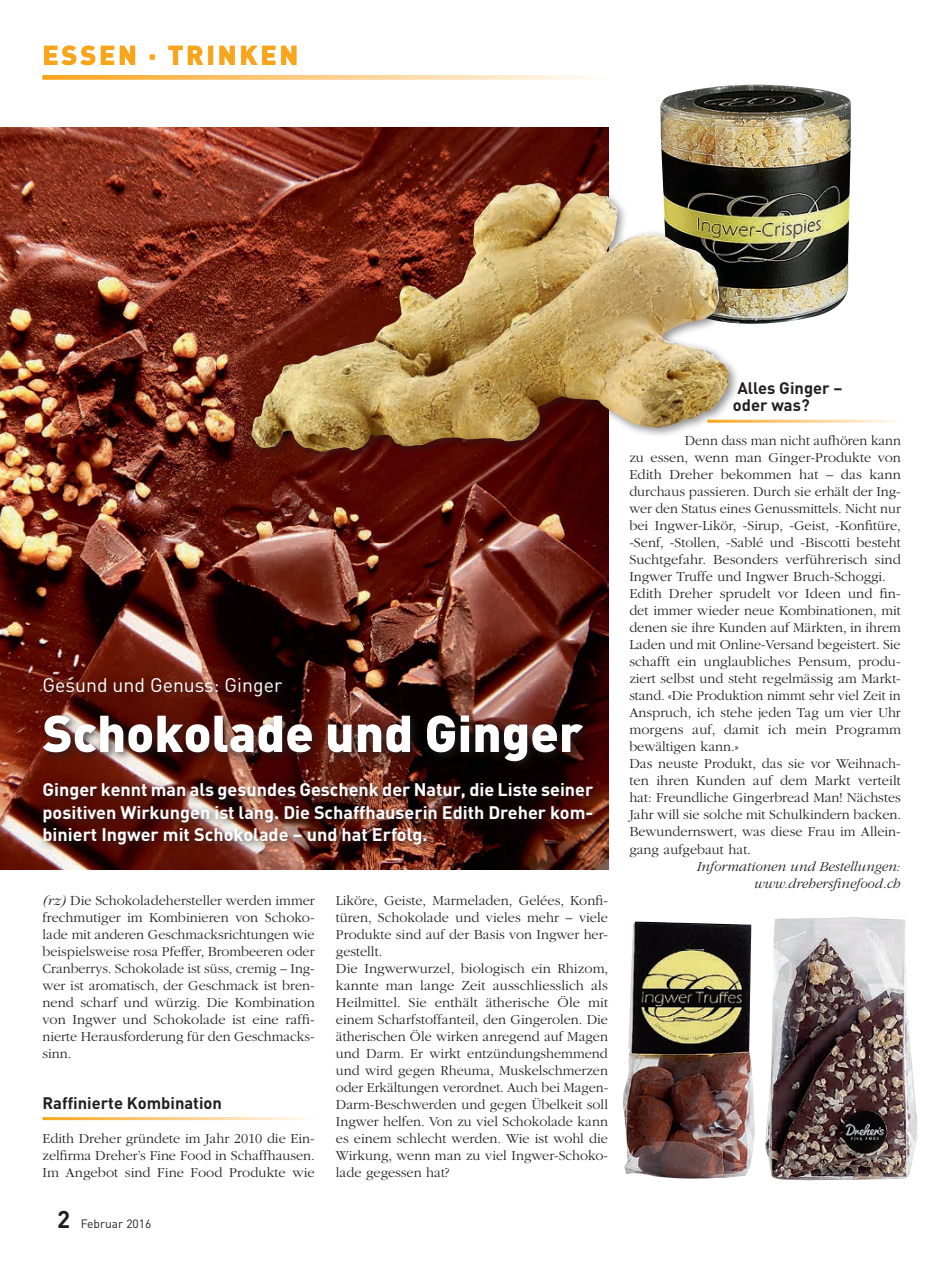
<style>
.page{position:relative;width:944px;height:1263px;background:#fff}
.page>*{position:absolute;margin:0;border:0;box-sizing:border-box;transform-origin:0 0}
.t1{font:900 51px "DIN";color:#fff}
.t2{font:900 27px "DIN";letter-spacing:.1em;color:#f9a51b}
.t3{font:19.5px "DIN";color:#fff}
.t4{font:700 18px/22.5px "DIN";color:#fff;text-align:justify}
.t5{font:700 16.5px/17px "DIN";color:#231f20}
.t6{font:300 14.25px/17px "ITC Garamond Std";color:#231f20;text-align:justify}
.t7{font:italic 300 14.25px/17px "ITC Garamond Std";color:#231f20;text-align:right}
.t8{font:12px "DIN";color:#231f20}
.s1{font-style:italic}
.s2{font-weight:700;font-size:24px}
</style>
<div class="page">
<img style="left:765px;top:917px;width:153px;height:263px">
<img style="left:660px;top:85px;width:191px;height:239px">
<img style="left:0;top:128px;width:608px;height:741px">
<div style="left:39px;top:673px;width:554px;height:99px;background:#231f20;opacity:.8"></div>
<div style="left:38px;top:778px;width:566px;height:77px;background:#231f20;opacity:.8"></div>
<svg style="left:43px;top:75px;width:548px;height:5px;background:#fccf8c"></svg>
<img style="left:623px;top:921px;width:132px;height:258px">
<div style="left:246px;top:178px;width:494px;height:284px;background:#231f20;opacity:.5"></div>
<img style="left:251px;top:185px;width:479px;height:267px">
<h2 class="t2" style="left:43px;top:37px;width:257px">ESSEN · TRINKEN</h2>
<h3 class="t3" style="left:43px;top:673px;width:241px">Gesund und Genuss: Ginger</h3>
<h1 class="t1" style="left:43px;top:699px;width:542px">Schokolade und Ginger</h1>
<p class="t4" style="left:43px;top:778px;width:552px">Ginger kennt man als gesundes Geschenk der Natur, die Liste seiner positiven Wirkungen ist lang. Die Schaffhauserin Edith Dreher kom&shy;biniert Ingwer mit Schokolade – und hat Erfolg.</p>
<p class="t6" style="left:43px;top:892px;width:274px"><span class="s1">(rz)</span> Die Schokoladehersteller werden immer frechmutiger im Kombinieren von Schoko&shy;lade mit anderen Geschmacksrichtungen wie beispielsweise rosa Pfeffer, Brombeeren oder Cranberrys. Schokolade ist süss, cremig – Ing&shy;wer ist aromatisch, der Geschmack ist bren&shy;nend scharf und würzig. Die Kombination von Ingwer und Schokolade ist eine raffi&shy;nierte Herausforderung für den Geschmacks&shy;sinn.</p>
<p class="t5" style="left:43px;top:1093px;width:181px">Raffinierte Kombination</p>
<p class="t6" style="left:43px;top:1130px;width:274px">Edith Dreher gründete im Jahr 2010 die Ein&shy;zelfirma Dreher’s Fine Food in Schaffhausen.<br>Im Angebot sind Fine Food Produkte wie</p>
<p class="t8" style="left:57px;top:1216px;width:96px"><span class="s2">2</span> Februar 2016</p>
<p class="t6" style="left:336px;top:892px;width:274px;text-align:left">Liköre, Geiste, Marmeladen, Gelées, Konfi&shy;türen, Schokolade und vieles mehr – viele Produkte sind auf der Basis von Ingwer her&shy;gestellt.<br>Die Ingwerwurzel, biologisch ein Rhizom, kannte man lange Zeit ausschliesslich als Heilmittel. Sie enthält ätherische Öle mit einem Scharfstoffanteil, den Gingerolen. Die ätherischen Öle wirken anregend auf Magen und Darm. Er wirkt entzündungshemmend und wird gegen Rheuma, Muskelschmerzen oder Erkältungen verordnet. Auch bei Magen-Darm-Beschwerden und gegen Übelkeit soll Ingwer helfen. Von zu viel Schokolade kann es einem schlecht werden. Wie ist wohl die Wirkung, wenn man zu viel Ingwer-Schoko&shy;lade gegessen hat?</p>
<p class="t5" style="left:733px;top:379px;width:111px">Alles Ginger – oder was?</p>
<p class="t6" style="left:629px;top:432px;width:273px;text-align:left;text-indent:56px">Denn dass man nicht aufhören kann zu essen, wenn man Ginger-Produkte von Edith Dreher bekommen hat – das kann durchaus passieren. Durch sie erhält der Ing&shy;wer den Status eines Genussmittels. Nicht nur bei Ingwer-Likör, -Sirup, -Geist, -Konfitüre, -Senf, -Stollen, -Sablé und -Biscotti besteht Suchtgefahr. Besonders verführerisch sind Ingwer Truffe und Ingwer Bruch-Schoggi.<br>Edith Dreher sprudelt vor Ideen und fin&shy;det immer wieder neue Kombinationen, mit denen sie ihre Kunden auf Märkten, in ihrem Laden und mit Online-Versand begeistert. Sie schafft ein unglaubliches Pensum, produ&shy;ziert selbst und steht regelmässig am Markt&shy;stand. «Die Produktion nimmt sehr viel Zeit in Anspruch, ich stehe jeden Tag um vier Uhr morgens auf, damit ich mein Programm bewältigen kann.»<br>Das neuste Produkt, das sie vor Weihnach&shy;ten ihren Kunden auf dem Markt verteilt hat: Freundliche Gingerbread Man! Nächstes Jahr will sie solche mit Schulkindern backen.<br>Bewundernswert, was diese Frau im Allein&shy;gang aufgebaut hat.</p>
<p class="t7" style="left:697px;top:858px;width:206px">Informationen und Bestellungen: www.drehersfinefood.ch</p>
</div>
